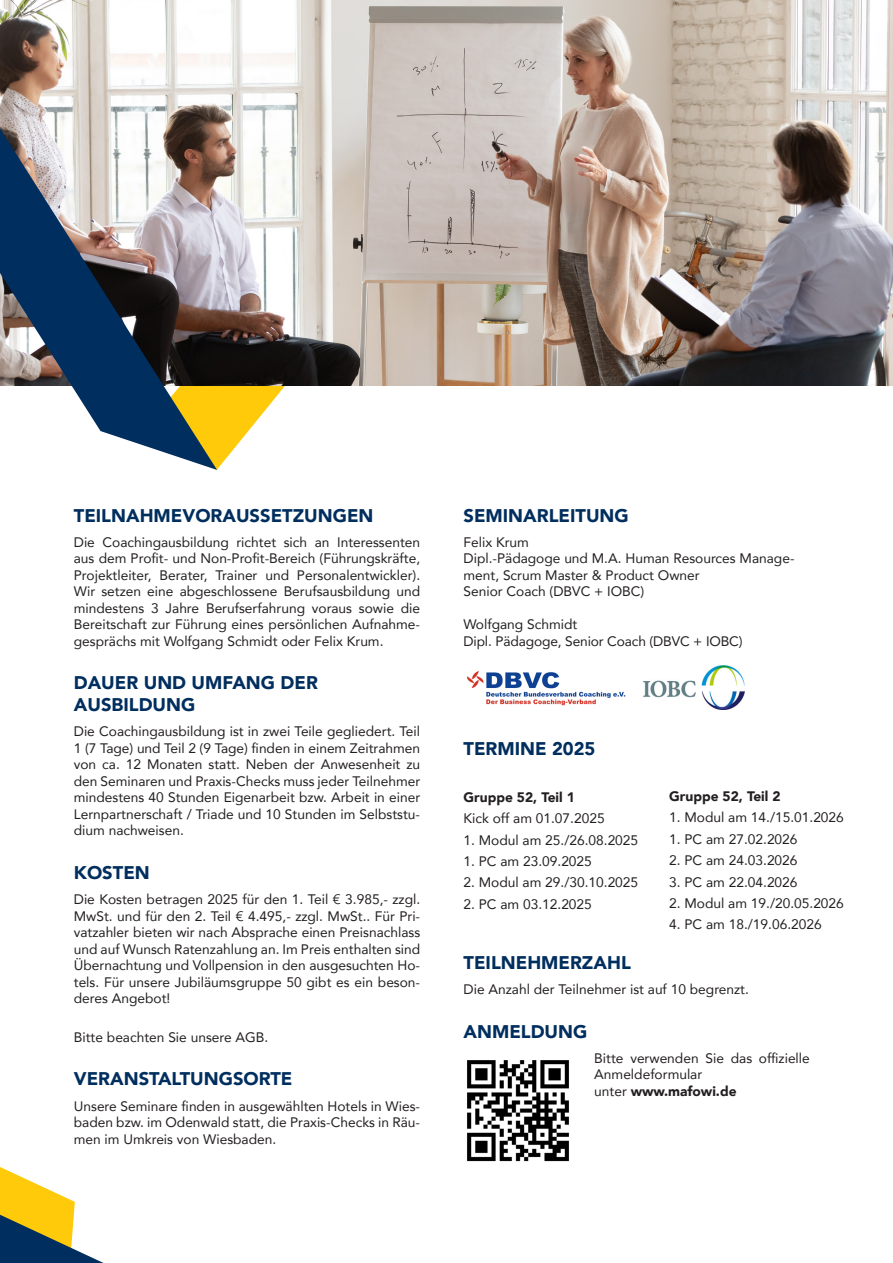
<style>
.page{position:relative;width:893px;height:1263px;background:#fff}
.page>*{position:absolute;margin:0;border:0;box-sizing:border-box;transform-origin:0 0}
.t1{font:900 18.3px/22px "Avenir";color:#002e5e}
.t2{font:13.8px/16.5px "Avenir";color:#231f20;text-align:justify}
.t3{font:900 13.8px "Avenir";color:#231f20}
.s1{font-weight:900}
</style>
<div class="page">
<svg style="left:0;top:1167px;width:104px;height:96px"></svg>
<svg style="left:217px;top:386px;width:68px;height:84px"></svg>
<img style="left:0;top:0;width:893px;height:386px">
<svg style="left:0;top:128px;width:217px;height:342px"></svg>
<img style="left:467px;top:671px;width:159px;height:35px">
<img style="left:643px;top:666px;width:102px;height:43px">
<img style="left:467px;top:1060px;width:102px;height:102px">
<p class="t1" style="left:74px;top:504px;width:301px">TEILNAHMEVORAUSSETZUNGEN</p>
<p class="t2" style="left:74px;top:533px;width:348px">Die Coachingausbildung richtet sich an Interessenten aus dem Profit- und Non-Profit-Bereich (Führungskräfte, Projektleiter, Berater, Trainer und Personalentwickler).<br>Wir setzen eine abgeschlossene Berufsausbildung und mindestens 3 Jahre Berufserfahrung voraus sowie die Bereitschaft zur Führung eines persönlichen Aufnahme&shy;gesprächs mit Wolfgang Schmidt oder Felix Krum.</p>
<p class="t1" style="left:74px;top:671px;width:246px">DAUER UND UMFANG DER<br>AUSBILDUNG</p>
<p class="t2" style="left:74px;top:723px;width:348px">Die Coachingausbildung ist in zwei Teile gegliedert. Teil 1 (7 Tage) und Teil 2 (9 Tage) finden in einem Zeitrahmen von ca. 12 Monaten statt. Neben der Anwesenheit zu den Seminaren und Praxis-Checks muss jeder Teilnehmer mindestens 40 Stunden Eigenarbeit bzw. Arbeit in einer Lernpartnerschaft / Triade und 10 Stunden im Selbststu&shy;dium nachweisen.</p>
<p class="t1" style="left:74px;top:861px;width:78px">KOSTEN</p>
<p class="t2" style="left:74px;top:891px;width:348px">Die Kosten betragen 2025 für den 1. Teil € 3.985,- zzgl.<br>MwSt. und für den 2. Teil € 4.495,- zzgl. MwSt.. Für Pri&shy;vatzahler bieten wir nach Absprache einen Preisnachlass und auf Wunsch Ratenzahlung an. Im Preis enthalten sind Übernachtung und Vollpension in den ausgesuchten Ho&shy;tels. Für unsere Jubiläumsgruppe 50 gibt es ein beson&shy;deres Angebot!</p>
<p class="t2" style="left:74px;top:1028px;width:196px">Bitte beachten Sie unsere AGB.</p>
<p class="t1" style="left:74px;top:1067px;width:220px">VERANSTALTUNGSORTE</p>
<p class="t2" style="left:74px;top:1097px;width:348px">Unsere Seminare finden in ausgewählten Hotels in Wies&shy;baden bzw. im Odenwald statt, die Praxis-Checks in Räu&shy;men im Umkreis von Wiesbaden.</p>
<p class="t1" style="left:463px;top:504px;width:167px">SEMINARLEITUNG</p>
<p class="t2" style="left:463px;top:533px;width:333px;text-align:left">Felix Krum<br>Dipl.-Pädagoge und M.A. Human Resources Manage&shy;ment, Scrum Master &amp; Product Owner<br>Senior Coach (DBVC + IOBC)</p>
<p class="t2" style="left:463px;top:616px;width:281px">Wolfgang Schmidt<br>Dipl. Pädagoge, Senior Coach (DBVC + IOBC)</p>
<p class="t1" style="left:463px;top:737px;width:133px">TERMINE 2025</p>
<p class="t2" style="left:463px;top:786px;width:143px;line-height:21.5px"><span class="s1">Gruppe 52, Teil 1<br></span>Kick off am 01.07.2025</p>
<p class="t2" style="left:463px;top:831px;width:176px">1. Modul am 25./26.08.2025</p>
<p class="t2" style="left:463px;top:852px;width:130px">1. PC am 23.09.2025</p>
<p class="t2" style="left:463px;top:874px;width:176px">2. Modul am 29./30.10.2025</p>
<p class="t2" style="left:463px;top:895px;width:130px">2. PC am 03.12.2025</p>
<p class="t3" style="left:669px;top:784px;width:113px">Gruppe 52, Teil 2</p>
<p class="t2" style="left:669px;top:809px;width:176px">1. Modul am 14./15.01.2026</p>
<p class="t2" style="left:669px;top:830px;width:130px">1. PC am 27.02.2026</p>
<p class="t2" style="left:669px;top:852px;width:130px">2. PC am 24.03.2026</p>
<p class="t2" style="left:669px;top:873px;width:130px">3. PC am 22.04.2026</p>
<p class="t2" style="left:669px;top:894px;width:176px">2. Modul am 19./20.05.2026</p>
<p class="t2" style="left:669px;top:916px;width:154px">4. PC am 18./19.06.2026</p>
<p class="t1" style="left:463px;top:951px;width:169px">TEILNEHMERZAHL</p>
<p class="t2" style="left:463px;top:980px;width:287px">Die Anzahl der Teilnehmer ist auf 10 begrenzt.</p>
<p class="t1" style="left:463px;top:1020px;width:125px">ANMELDUNG</p>
<p class="t2" style="left:594px;top:1049px;width:217px;text-align:left">Bitte verwenden Sie das offizielle<br>Anmeldeformular<br>unter <span class="s1">www.mafowi.de</span></p>
</div>
